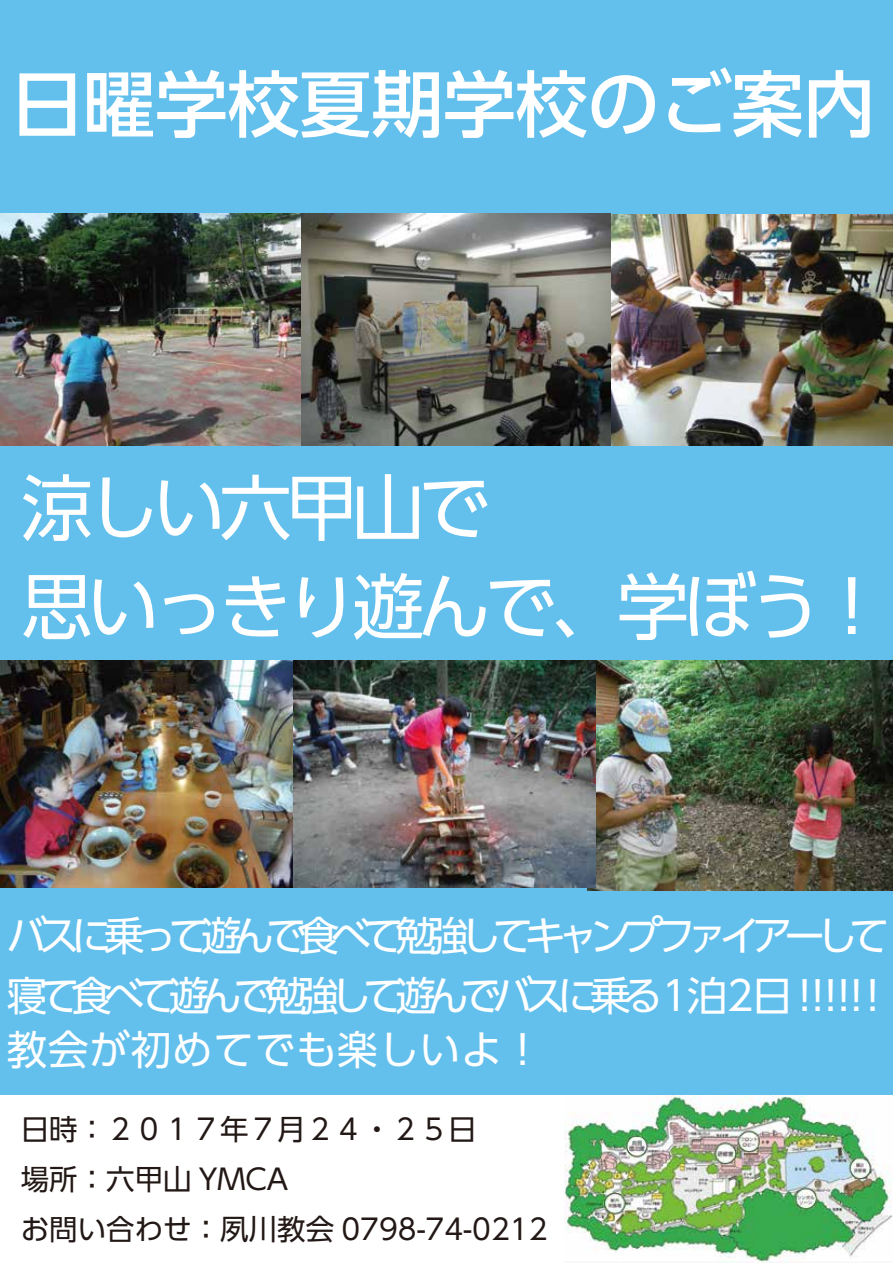
<style>
.page{position:relative;width:893px;height:1263px;background:#63c0ed}
.page>*{position:absolute;margin:0;border:0;box-sizing:border-box;transform-origin:0 0}
.t1{font:72px/99px "UD Shin Go Pro";letter-spacing:-.08em;color:#fff}
.t2{font:500 72px "UD Shin Go Pro";color:#fff}
.t3{font:40.5px/60px "UD Shin Go Pro";letter-spacing:-.2em;color:#fff}
.t4{font:40.5px "UD Shin Go Pro";letter-spacing:.02em;color:#fff}
.t5{font:28.5px/49.8px "UD Shin Go Pro";color:#221815}
</style>
<div class="page">
<img style="left:0;top:661px;width:294px;height:226px">
<img style="left:585px;top:215px;width:308px;height:231px">
<img style="left:588px;top:660px;width:305px;height:230px">
<img style="left:0;top:213px;width:310px;height:233px">
<img style="left:294px;top:660px;width:301px;height:228px">
<img style="left:301px;top:214px;width:309px;height:231px">
<img style="left:563px;top:1095px;width:330px;height:168px">
<div style="left:0;top:1095px;width:563px;height:168px;background:#fff"></div>
<h1 class="t2" style="left:11px;top:46px;width:866px">日曜学校夏期学校のご案内</h1>
<h1 class="t1" style="left:21px;top:456px;width:868px">涼しい六甲山で<br>思いっきり遊んで、学ぼう！</h1>
<p class="t3" style="left:7px;top:904px;width:888px">バスに乗って遊んで食べて勉強してキャンプファイアーして寝て食べて遊んで勉強して遊んでバスに乗る１泊２日！！！！！！</p>
<p class="t4" style="left:7px;top:1017px;width:538px">教会が初めてでも楽しいよ！</p>
<p class="t5" style="left:21px;top:1103px;width:528px">日時：２０１７年７月２４・２５日<br>場所：六甲山 YMCA<br>お問い合わせ：夙川教会 0798-74-0212</p>
</div>
